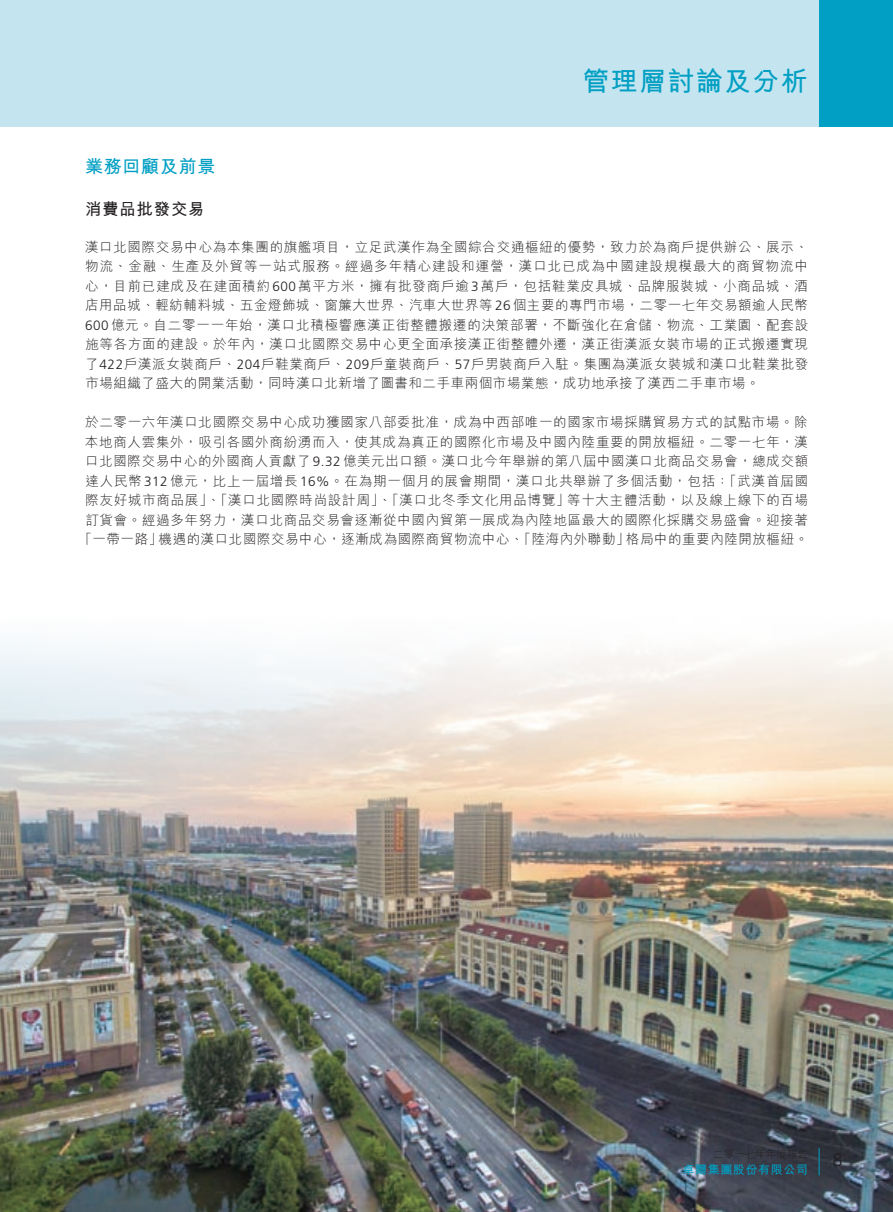
<style>
.page{position:relative;width:893px;height:1212px;background:#fff}
.page>*{position:absolute;margin:0;border:0;box-sizing:border-box;transform-origin:0 0}
.t1{font:700 27px "M Hei HK";letter-spacing:.05em;color:#009fc3}
.t2{font:700 18px "M Hei HK";letter-spacing:.04em;color:#009fc3}
.t3{font:300 18px "Frutiger LT Std";color:#231f20}
.t4{font:700 16.5px "M Hei HK";letter-spacing:.04em;color:#231f20}
.t5{font:300 13.5px/19.5px "M Hei HK";letter-spacing:.05em;color:#231f20;text-align:justify}
.t6{font:700 12px "M Hei HK";letter-spacing:.05em;color:#009fc3}
.t7{font:300 10.5px "M Hei HK";color:#231f20}
.s1{font-family:"Frutiger LT Std"}
</style>
<div class="page">
<img style="left:0;top:644px;width:893px;height:568px">
<div style="left:0;top:0;width:893px;height:127px;background:#c4e5f0"></div>
<div style="left:820px;top:0;width:73px;height:127px;background:#009fc3"></div>
<svg style="left:819px;top:1148px;width:1px;height:27px"></svg>
<h1 class="t1" style="left:582px;top:61px;width:227px">管理層討論及分析</h1>
<h2 class="t2" style="left:85px;top:154px;width:132px">業務回顧及前景</h2>
<p class="t4" style="left:85px;top:197px;width:121px">消費品批發交易</p>
<p class="t5" style="left:85px;top:236px;width:725px">漢口北國際交易中心為本集團的旗艦項目，立足武漢作為全國綜合交通樞紐的優勢，致力於為商戶提供辦公、展示、物流、金融、生產及外貿等一站式服務。經過多年精心建設和運營，漢口北已成為中國建設規模最大的商貿物流中心，目前已建成及在建面積約<span class="s1">600</span>萬平方米，擁有批發商戶逾<span class="s1">3</span>萬戶，包括鞋業皮具城、品牌服裝城、小商品城、酒店用品城、輕紡輔料城、五金燈飾城、窗簾大世界、汽車大世界等<span class="s1">26</span> 個主要的專門市場，二零一七年交易額逾人民幣<span class="s1">600</span>億元。自二零一一年始，漢口北積極響應漢正街整體搬遷的決策部署，不斷強化在倉儲、物流、工業園、配套設施等各方面的建設。於年內，漢口北國際交易中心更全面承接漢正街整體外遷，漢正街漢派女裝市場的正式搬遷實現了<span class="s1">422</span>戶漢派女裝商戶、<span class="s1">204</span>戶鞋業商戶、<span class="s1">209</span>戶童裝商戶、<span class="s1">57</span>戶男裝商戶入駐。集團為漢派女裝城和漢口北鞋業批發市場組織了盛大的開業活動，同時漢口北新增了圖書和二手車兩個市場業態，成功地承接了漢西二手車市場。</p>
<p class="t5" style="left:85px;top:412px;width:725px;text-align:right">於二零一六年漢口北國際交易中心成功獲國家八部委批准，成為中西部唯一的國家市場採購貿易方式的試點市場。除本地商人雲集外，吸引各國外商紛湧而入，使其成為真正的國際化市場及中國內陸重要的開放樞紐。二零一七年，漢口北國際交易中心的外國商人貢獻了<span class="s1">9.32</span> 億美元出口額。漢口北今年舉辦的第八屆中國漢口北商品交易會，總成交額達人民幣<span class="s1">312</span>億元，比上一屆增長<span class="s1">16%</span>。在為期一個月的展會期間，漢口北共舉辦了多個活動，包括「： 武漢首屆國等十大主體活動，以及線上線下的百場</p>
<p class="t5" style="left:85px;top:490px;width:486px">際友好城市商品展」、「漢口北國際時尚設計周」、「漢口北冬季文化用品博覽」</p>
<p class="t5" style="left:85px;top:509px;width:724px">訂貨會。經過多年努力，漢口北商品交易會逐漸從中國內貿第一展成為內陸地區最大的國際化採購交易盛會。迎接著</p>
<p class="t5" style="left:626px;top:529px;width:184px">格局中的重要內陸開放樞紐。</p>
<p class="t5" style="left:159px;top:529px;width:472px">機遇的漢口北國際交易中心，逐漸成為國際商貿物流中心、「陸海內外聯動」</p>
<p class="t5" style="left:78px;top:529px;width:85px">「一帶一路」</p>
<p class="t7" style="left:713px;top:1147px;width:96px">二零一七年年度報告</p>
<h2 class="t3" style="left:832px;top:1150px;width:12px">8</h2>
<p class="t6" style="left:682px;top:1161px;width:127px">卓爾集團股份有限公司</p>
</div>
